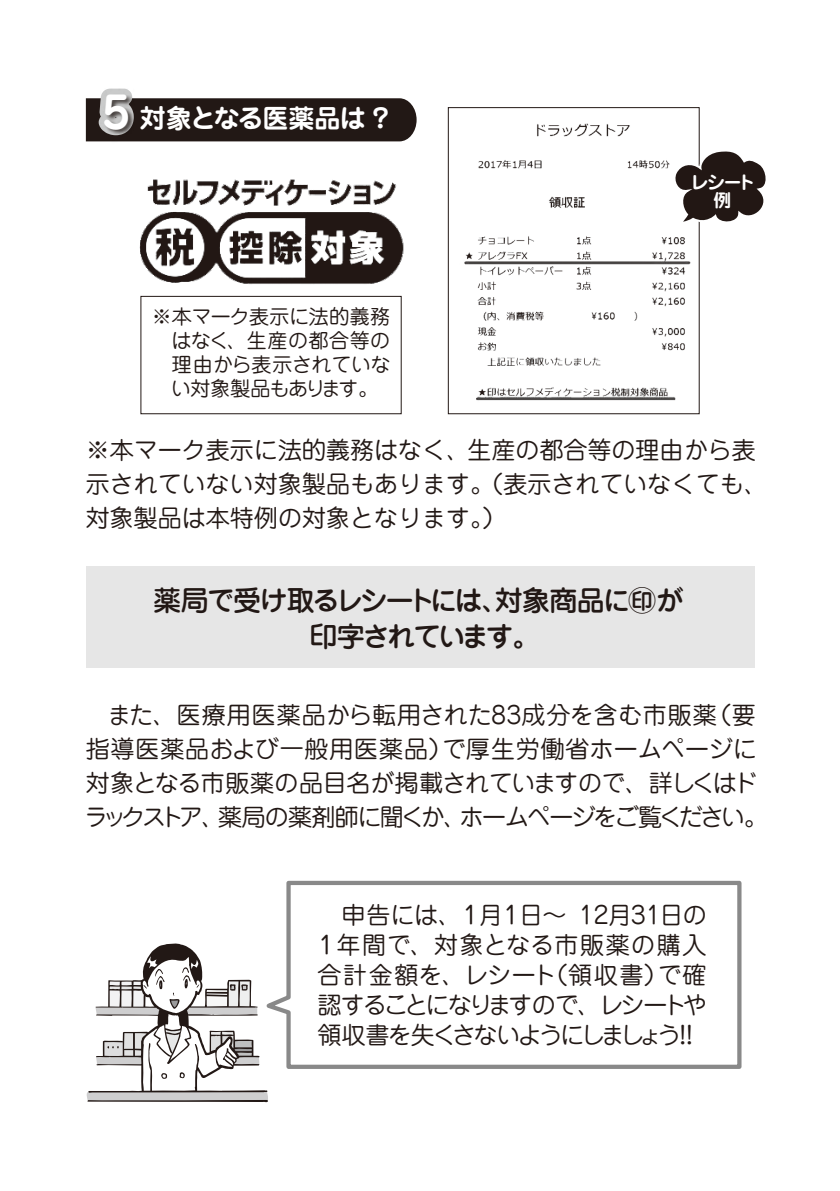
<style>
.page{position:relative;width:840px;height:1191px;background:#fff}
.page>*{position:absolute;margin:0;border:0;box-sizing:border-box;transform-origin:0 0}
.t1{font:500 28px/36px "Jun 34 Pro";letter-spacing:-.08em;color:#221815;text-align:center}
.t2{font:700 26px "Jun 501 Pro";letter-spacing:-.03em;color:#fff}
.t3{font:24px/30px "Jun 201 Pro";color:#221815}
.t4{font:24px/34px "Jun 201 Pro";letter-spacing:-.02em;color:#221815}
.t5{font:20px/24px "Jun 201 Pro";letter-spacing:-.015em;color:#221815;text-align:justify}
.t6{font:700 17.8px/17.8px "Jun 501 Pro";color:#fff;text-align:center}
.s1{font-size:43.8px;color:#c9caca}
</style>
<div class="page">
<div style="left:86px;top:566px;width:667px;height:101px;background:#e6e6e6"></div>
<svg style="left:86px;top:943px;width:182px;height:160px"></svg>
<svg style="left:256px;top:880px;width:486px;height:191px"></svg>
<div style="left:86px;top:98px;width:330px;height:43px;background:#221815"></div>
<img style="left:100px;top:88px;width:38px;height:54px">
<img style="left:464px;top:123px;width:227px;height:278px">
<div style="left:448px;top:107px;width:251px;height:307px;border:1px solid #221815"></div>
<svg style="left:671px;top:147px;width:95px;height:79px"></svg>
<img style="left:139px;top:179px;width:265px;height:123px">
<div style="left:140px;top:296px;width:261px;height:118px;border:1px solid #221815"></div>
<p class="t2" style="left:102px;top:98px;width:287px"><span class="s1">5</span> 対象となる医薬品は ?</p>
<p class="t5" style="left:171px;top:302px;width:221px;text-indent:-19px">※本マーク表示に法的義務はなく、生産の都合等の理由から表示されていない対象製品もあります。</p>
<p class="t6" style="left:690px;top:172px;width:67px">レシート例</p>
<p class="t3" style="left:86px;top:430px;width:683px;line-height:34px">※本マーク表示に法的義務はなく、生産の都合等の理由から表示されていない対象製品もあります。（表示されていなくても、対象製品は本特例の対象となります。）</p>
<p class="t1" style="left:153px;top:579px;width:531px">薬局で受け取るレシートには、対象商品に㊞が印字されています。</p>
<p class="t4" style="left:84px;top:695px;width:685px">　また、医療用医薬品から転用された83成分を含む市販薬（要指導医薬品および一般用医薬品）で厚生労働省ホームページに対象となる市販薬の品目名が掲載されていますので、詳しくはドラックストア、薬局の薬剤師に聞くか、ホームページをご覧ください。</p>
<p class="t3" style="left:314px;top:897px;width:394px;text-align:justify">　申告には、１月１日～ 12月31日の１年間で、対象となる市販薬の購入合計金額を、レシート（領収書）で確認することになりますので、レシートや領収書を失くさないようにしましょう!!</p>
</div>
